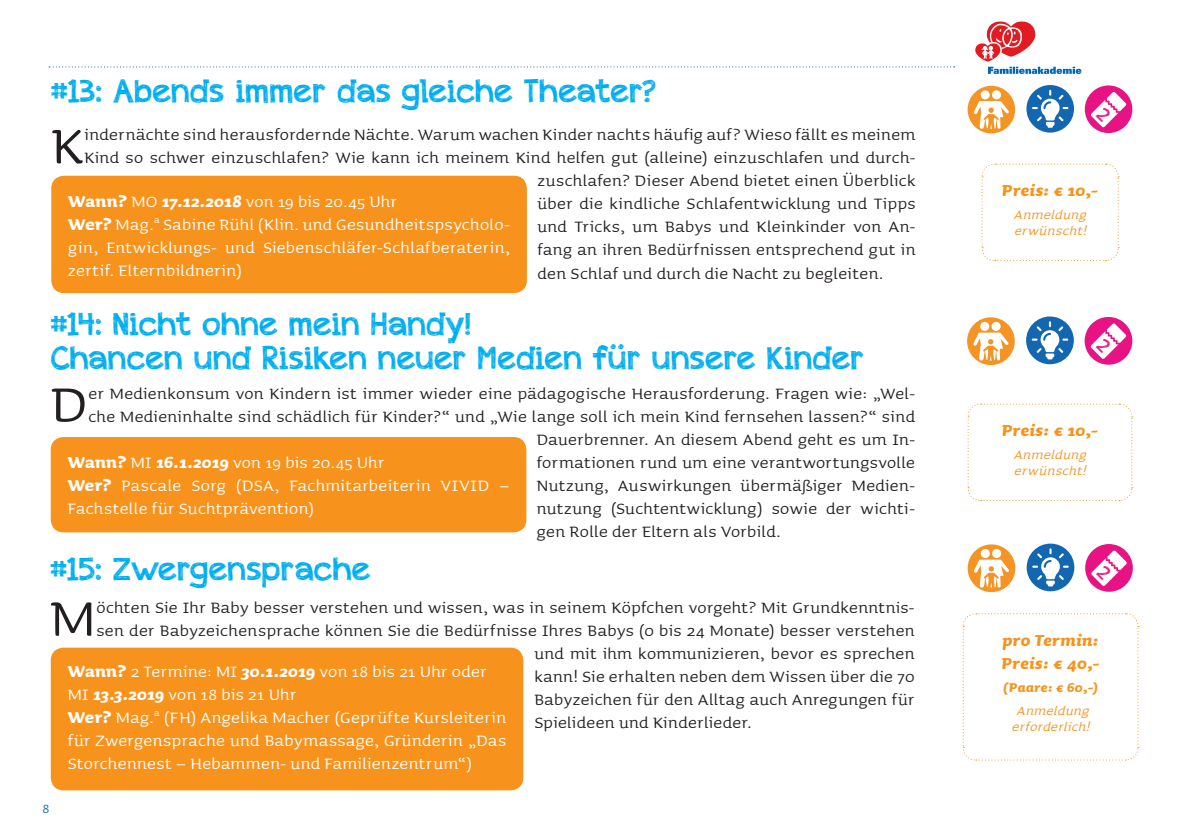
<style>
.page{position:relative;width:1191px;height:840px;background:#fff}
.page>*{position:absolute;margin:0;border:0;box-sizing:border-box;transform-origin:0 0}
.t1{font:64.4px "Sauna";color:#231f20}
.t2{font:32px/34px "appleberry";letter-spacing:.015em;color:#00aeef}
.t3{font:20px "Sauna";letter-spacing:.02em;color:#231f20}
.t4{font:20px/23px "Sauna";letter-spacing:.02em;color:#fff}
.t5{font:italic 700 20px/23px "Sauna";letter-spacing:.02em;color:#f7931d}
.t6{font:italic 16px/16px "Sauna";color:#f7931d}
.t7{font:italic 700 16px "Sauna";letter-spacing:.025em;color:#f7931d}
.t8{font:16px "Sauna";color:#0166b3}
.s1{font-weight:700}
.s2{font-weight:700;font-style:italic}
</style>
<div class="page">
<svg style="left:49px;top:66px;width:905px;height:1px"></svg>
<svg style="left:975px;top:21px;width:106px;height:53px"></svg>
<div style="left:51px;top:176px;width:476px;height:117px;background:#f7931d;border-radius:13px"></div>
<svg style="left:981px;top:163px;width:138px;height:98px"></svg>
<div style="left:1084px;top:85px;width:48px;height:48px;background:#e71385;border-radius:50%"></div>
<div style="left:1026px;top:85px;width:48px;height:47px;background:#1367b0;border-radius:50%"></div>
<svg style="left:1032px;top:90px;width:36px;height:38px"></svg>
<div style="left:967px;top:86px;width:48px;height:47px;background:#f49424;border-radius:50%"></div>
<div style="left:980px;top:90px;width:9px;height:9px;background:#fff;border-radius:50%"></div>
<div style="left:992px;top:90px;width:9px;height:9px;background:#fff;border-radius:50%"></div>
<svg style="left:973px;top:101px;width:36px;height:28px"></svg>
<div style="left:1084px;top:317px;width:48px;height:47px;background:#e71385;border-radius:50%"></div>
<div style="left:1026px;top:316px;width:47px;height:48px;background:#1367b0;border-radius:50%"></div>
<svg style="left:1031px;top:321px;width:37px;height:38px"></svg>
<div style="left:967px;top:317px;width:47px;height:48px;background:#f49424;border-radius:50%"></div>
<div style="left:980px;top:322px;width:9px;height:9px;background:#fff;border-radius:50%"></div>
<div style="left:991px;top:322px;width:9px;height:9px;background:#fff;border-radius:50%"></div>
<svg style="left:973px;top:332px;width:35px;height:28px"></svg>
<div style="left:51px;top:437px;width:475px;height:95px;background:#f7931d;border-radius:13px"></div>
<svg style="left:967px;top:403px;width:165px;height:98px"></svg>
<div style="left:51px;top:647px;width:472px;height:142px;background:#f7931d;border-radius:13px"></div>
<svg style="left:962px;top:613px;width:177px;height:147px"></svg>
<div style="left:1085px;top:543px;width:47px;height:48px;background:#e71385;border-radius:50%"></div>
<div style="left:1026px;top:543px;width:48px;height:48px;background:#1367b0;border-radius:50%"></div>
<svg style="left:1032px;top:548px;width:36px;height:38px"></svg>
<svg style="left:967px;top:544px;width:48px;height:47px"></svg>
<svg style="left:980px;top:548px;width:9px;height:9px"></svg>
<div style="left:992px;top:548px;width:9px;height:9px;background:#fff;border-radius:50%"></div>
<svg style="left:973px;top:559px;width:36px;height:28px"></svg>
<svg style="left:1090px;top:92px;width:36px;height:35px"></svg>
<svg style="left:1090px;top:323px;width:36px;height:36px"></svg>
<svg style="left:1091px;top:550px;width:35px;height:35px"></svg>
<h2 class="t2" style="left:52px;top:74px;width:606px">#13: Abends immer das gleiche Theater?</h2>
<h1 class="t1" style="left:51px;top:104px;width:34px">K</h1>
<p class="t3" style="left:84px;top:122px;width:832px">indernächte sind herausfordernde Nächte. Warum wachen Kinder nachts häufig auf? Wieso fällt es meinem</p>
<p class="t3" style="left:84px;top:145px;width:832px">Kind so schwer einzuschlafen? Wie kann ich meinem Kind helfen gut (alleine) einzuschlafen und durch-</p>
<p class="t3" style="left:537px;top:168px;width:380px">zuschlafen? Dieser Abend bietet einen Überblick</p>
<p class="t3" style="left:537px;top:191px;width:380px">über die kindliche Schlafentwicklung und Tipps</p>
<p class="t3" style="left:537px;top:214px;width:379px">und Tricks, um Babys und Kleinkinder von An-</p>
<p class="t3" style="left:537px;top:237px;width:380px">fang an ihren Bedürfnissen entsprechend gut in</p>
<p class="t3" style="left:537px;top:260px;width:348px">den Schlaf und durch die Nacht zu begleiten.</p>
<p class="t4" style="left:68px;top:189px;width:443px"><span class="s1">Wann?</span> MO <span class="s2">17.12.2018</span> von 19 bis 20.45 Uhr<br><span class="s1">Wer?</span> Mag.<sup>a</sup> Sabine Rühl (Klin. und Gesundheitspsycholo&shy;gin, Entwicklungs- und Siebenschläfer-Schlafberaterin, zertif. Elternbildnerin)</p>
<h2 class="t2" style="left:51px;top:307px;width:815px">#14: Nicht ohne mein Handy!<br>Chancen und Risiken neuer Medien für unsere Kinder</h2>
<h1 class="t1" style="left:51px;top:363px;width:38px">D</h1>
<p class="t3" style="left:88px;top:380px;width:828px">er Medienkonsum von Kindern ist immer wieder eine pädagogische Herausforderung. Fragen wie: „Wel-</p>
<p class="t3" style="left:88px;top:403px;width:828px">che Medieninhalte sind schädlich für Kinder?“ und „Wie lange soll ich mein Kind fernsehen lassen?“ sind</p>
<p class="t3" style="left:537px;top:426px;width:379px">Dauerbrenner. An diesem Abend geht es um In-</p>
<p class="t3" style="left:537px;top:449px;width:380px">formationen rund um eine verantwortungsvolle</p>
<p class="t3" style="left:537px;top:472px;width:379px">Nutzung, Auswirkungen übermäßiger Medien-</p>
<p class="t3" style="left:537px;top:495px;width:379px">nutzung (Suchtentwicklung) sowie der wichti-</p>
<p class="t3" style="left:537px;top:518px;width:245px">gen Rolle der Eltern als Vorbild.</p>
<p class="t4" style="left:68px;top:450px;width:443px"><span class="s1">Wann?</span> MI <span class="s2">16.1.2019</span> von 19 bis 20.45 Uhr<br><span class="s1">Wer?</span> Pascale Sorg (DSA, Fachmitarbeiterin VIVID –<br>Fachstelle für Suchtprävention)</p>
<h2 class="t2" style="left:51px;top:551px;width:321px">#15: Zwergensprache</h2>
<h1 class="t1" style="left:50px;top:576px;width:47px">M</h1>
<p class="t3" style="left:96px;top:594px;width:819px">öchten Sie Ihr Baby besser verstehen und wissen, was in seinem Köpfchen vorgeht? Mit Grundkenntnis-</p>
<p class="t3" style="left:96px;top:617px;width:819px">sen der Babyzeichensprache können Sie die Bedürfnisse Ihres Babys (0 bis 24 Monate) besser verstehen</p>
<p class="t3" style="left:534px;top:640px;width:381px">und mit ihm kommunizieren, bevor es sprechen</p>
<p class="t3" style="left:534px;top:663px;width:381px">kann! Sie erhalten neben dem Wissen über die 70</p>
<p class="t3" style="left:534px;top:686px;width:381px">Babyzeichen für den Alltag auch Anregungen für</p>
<p class="t3" style="left:534px;top:709px;width:219px">Spielideen und Kinderlieder.</p>
<p class="t4" style="left:68px;top:658px;width:440px"><span class="s1">Wann?</span> 2 Termine: MI <span class="s2">30.1.2019</span> von 18 bis 21 Uhr oder MI <span class="s2">13.3.2019</span> von 18 bis 21 Uhr<br><span class="s1">Wer?</span> Mag.<sup>a</sup> (FH) Angelika Macher (Geprüfte Kursleiterin für Zwergensprache und Babymassage, Gründerin „Das Storchennest – Hebammen- und Familienzentrum“)</p>
<p class="t8" style="left:43px;top:798px;width:8px">8</p>
<p class="t5" style="left:1002px;top:177px;width:97px">Preis: € 10,-</p>
<p class="t6" style="left:1014px;top:206px;width:78px">Anmeldung erwünscht!</p>
<p class="t5" style="left:1002px;top:417px;width:97px">Preis: € 10,-</p>
<p class="t6" style="left:1013px;top:445px;width:78px">Anmeldung erwünscht!</p>
<p class="t5" style="left:1001px;top:627px;width:99px">pro Termin:<br>Preis: € 40,-</p>
<p class="t7" style="left:1003px;top:676px;width:96px">(Paare: € 60,-)</p>
<p class="t6" style="left:1011px;top:701px;width:84px;text-align:center">Anmeldung erforderlich!</p>
</div>
